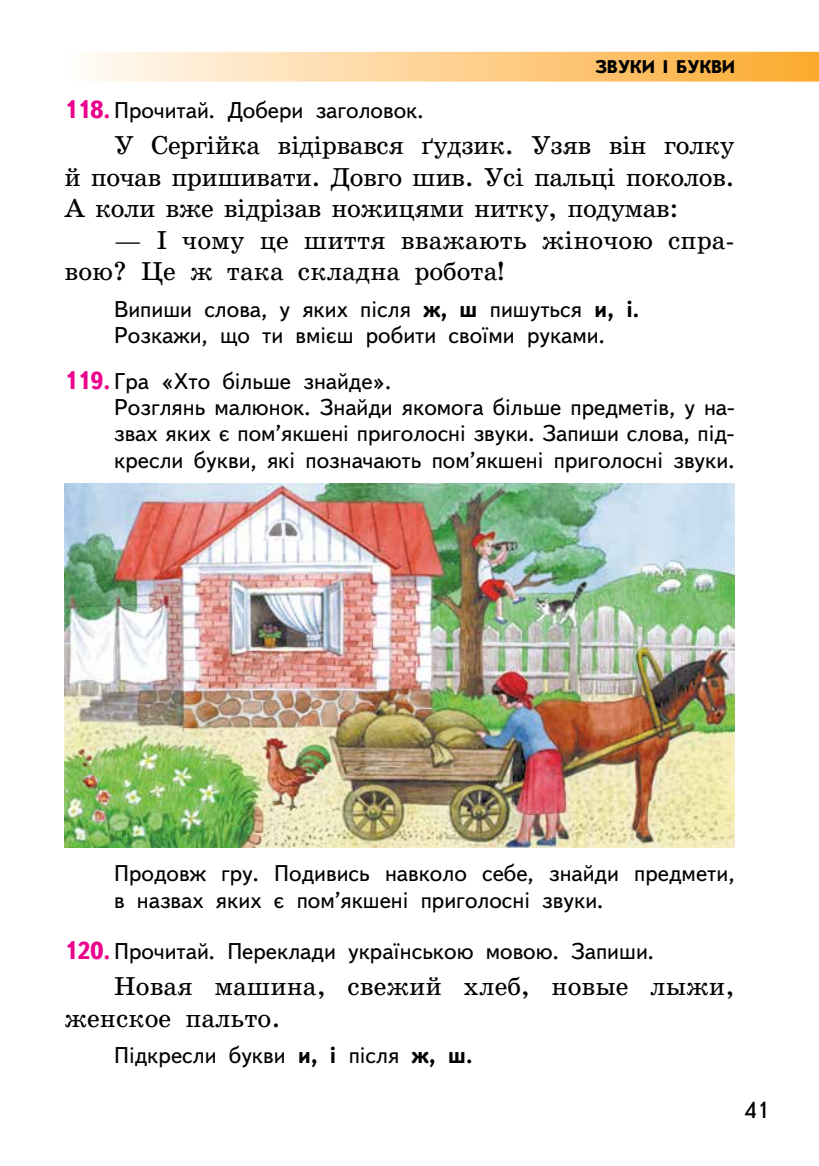
<style>
.page{position:relative;width:819px;height:1166px;background:#fff}
.page>*{position:absolute;margin:0;border:0;box-sizing:border-box;transform-origin:0 0}
.t1{font:26.25px/31.5px "School Book C";color:#000}
.t2{font:24.5px "Journal Sans C";color:#000}
.t3{font:22.75px/26.2px "Text Book C";color:#000}
.t4{font:700 19.25px "Journal Sans C";color:#000}
.s1{font-weight:700;font-size:24.5px;color:#ec008c}
.s2{font-weight:700}
</style>
<div class="page">
<svg style="left:87px;top:52px;width:732px;height:30px"></svg>
<img style="left:64px;top:484px;width:670px;height:364px">
<p class="t4" style="left:595px;top:57px;width:141px">ЗВУКИ І БУКВИ</p>
<p class="t3" style="left:64px;top:97px;width:360px"><span class="s1">118.</span> Прочитай. Добери заголовок.</p>
<p class="t1" style="left:64px;top:130px;width:671px;text-align:justify;text-indent:50px">У Сергійка відірвався ґудзик. Узяв він голку й почав пришивати. Довго шив. Усі пальці поколов.<br>А коли вже відрізав ножицями нитку, подумав:</p>
<p class="t1" style="left:64px;top:225px;width:671px;text-indent:50px">— І чому це шиття вважають жіночою спра&shy;вою? Це ж така складна робота!</p>
<p class="t3" style="left:114px;top:296px;width:526px">Випиши слова, у яких після <span class="s2">ж, ш</span> пишуться <span class="s2">и, і.<br></span>Розкажи, що ти вмієш робити своїми руками.</p>
<p class="t3" style="left:114px;top:368px;width:622px;text-indent:-50px"><span class="s1">119.</span> Гра «Хто більше знайде».<br>Розглянь малюнок. Знайди якомога більше предметів, у на&shy;звах яких є пом’якшені приголосні звуки. Запиши слова, під&shy;кресли букви, які позначають пом’якшені приголосні звуки.</p>
<p class="t3" style="left:114px;top:861px;width:622px">Продовж гру. Подивись навколо себе, знайди предмети, в назвах яких є пом’якшені приголосні звуки.</p>
<p class="t3" style="left:64px;top:938px;width:591px"><span class="s1">120.</span> Прочитай. Переклади українською мовою. Запиши.</p>
<p class="t1" style="left:64px;top:971px;width:671px;text-indent:50px">Новая машина, свежий хлеб, новые лыжи, женское пальто.</p>
<p class="t3" style="left:114px;top:1042px;width:360px">Підкресли букви <span class="s2">и, і</span> після <span class="s2">ж, ш.</span></p>
<p class="t2" style="left:744px;top:1097px;width:27px">41</p>
</div>
